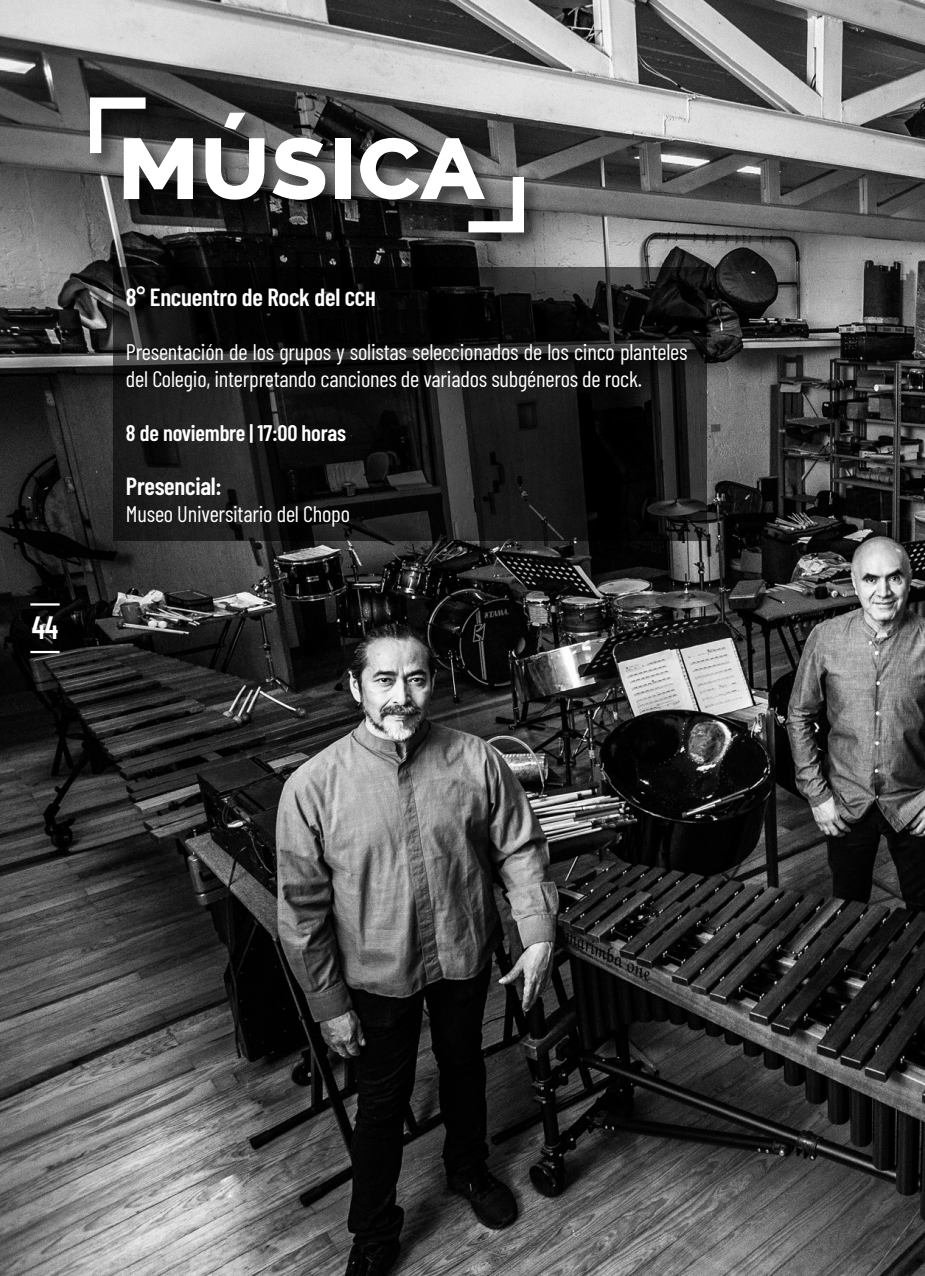
<style>
.page{position:relative;width:925px;height:1276px;background:#fff}
.page>*{position:absolute;margin:0;border:0;box-sizing:border-box;transform-origin:0 0}
.t1{font:800 108px "Raleway";color:#fff}
.t2{font:600 32.18px "Barlow Condensed";color:#fff;scale:.91 1}
.t3{font:600 24.75px "Barlow Condensed";letter-spacing:-.01em;color:#fff}
.t4{font:22.5px/27px "Barlow Condensed";letter-spacing:-.01em;color:#fff}
.t5{font:600 22.5px "Barlow Condensed";letter-spacing:-.01em;color:#fff}
</style>
<div class="page">
<img style="left:0;top:0;width:925px;height:1276px">
<svg style="left:113px;top:267px;width:593px;height:274px;background:#151515"></svg>
<hr style="left:30px;top:603px;width:30px;height:2px;background:#fff">
<hr style="left:30px;top:651px;width:30px;height:2px;background:#fff">
<div style="left:86px;top:93px;width:458px;height:160px;background:#000;opacity:.59"></div>
<svg style="left:84px;top:92px;width:73px;height:72px"></svg>
<svg style="left:457px;top:166px;width:73px;height:72px"></svg>
<h2 class="t2" style="left:32px;top:605px;width:31px">44</h2>
<h1 class="t1" style="left:219px;top:92px;width:31px">´</h1>
<h1 class="t1" style="left:117px;top:100px;width:369px">musica</h1>
<p class="t3" style="left:126px;top:279px;width:251px">8° Encuentro de Rock del cch</p>
<p class="t4" style="left:126px;top:337px;width:563px">Presentación de los grupos y solistas seleccionados de los cinco planteles del Colegio, interpretando canciones de variados subgéneros de rock.</p>
<p class="t5" style="left:126px;top:417px;width:221px">8 de noviembre | 17:00 horas</p>
<p class="t3" style="left:126px;top:468px;width:97px">Presencial:</p>
<p class="t4" style="left:126px;top:499px;width:226px">Museo Universitario del Chopo</p>
</div>
